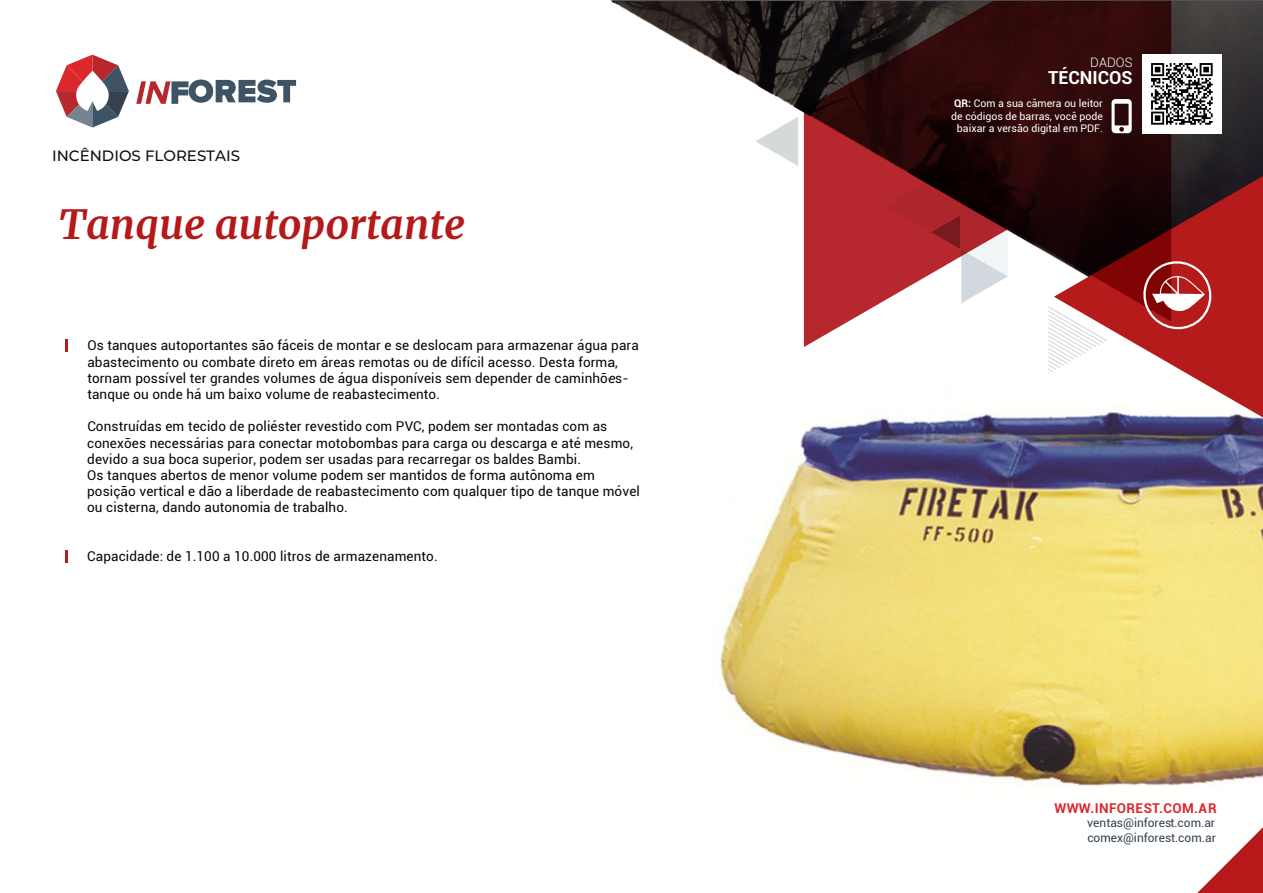
<style>
.page{position:relative;width:1263px;height:893px;background:#fff}
.page>*{position:absolute;margin:0;border:0;box-sizing:border-box;transform-origin:0 0}
.t1{font:italic 700 40.5px "Merriweather";color:#b51919}
.t2{font:700 18px "Roboto";color:#fff}
.t3{font:500 15px "Montserrat";color:#140e09}
.t4{font:13.5px/16.2px "Roboto";letter-spacing:.01em;color:#060701}
.t5{font:700 13.5px "Roboto";letter-spacing:.03em;color:#dc272d}
.t6{font:300 13.05px "Roboto";color:#fff}
.t7{font:12px/15px "Roboto";color:#35414f}
.t8{font:10.5px/12.6px "Roboto";color:#fff;text-align:center}
.s1{font-weight:700}
</style>
<div class="page">
<img style="left:720px;top:406px;width:543px;height:380px">
<svg style="left:611px;top:0;width:652px;height:347px"></svg>
<svg style="left:1197px;top:827px;width:66px;height:66px"></svg>
<svg style="left:1054px;top:176px;width:209px;height:241px;fill:#b41b1a"></svg>
<svg style="left:804px;top:1px;width:367px;height:346px;background:#652324"></svg>
<svg style="left:755px;top:117px;width:43px;height:49px"></svg>
<svg style="left:1140px;top:258px;width:75px;height:75px"></svg>
<svg style="left:136px;top:80px;width:160px;height:24px"></svg>
<svg style="left:56px;top:55px;width:73px;height:73px"></svg>
<svg style="left:65px;top:339px;width:3px;height:13px"></svg>
<svg style="left:65px;top:550px;width:3px;height:13px"></svg>
<svg style="left:886px;top:44px;width:246px;height:330px"></svg>
<img style="left:1142px;top:55px;width:79px;height:78px">
<p class="t3" style="left:52px;top:145px;width:189px">INCÊNDIOS FLORESTAIS</p>
<h1 class="t1" style="left:59px;top:196px;width:408px">Tanque autoportante</h1>
<p class="t4" style="left:87px;top:337px;width:553px">Os tanques autoportantes são fáceis de montar e se deslocam para armazenar água para abastecimento ou combate direto em áreas remotas ou de difícil acesso. Desta forma, tornam possível ter grandes volumes de água disponíveis sem depender de caminhões&shy;tanque ou onde há um baixo volume de reabastecimento.</p>
<p class="t4" style="left:87px;top:418px;width:554px">Construídas em tecido de poliéster revestido com PVC, podem ser montadas com as conexões necessárias para conectar motobombas para carga ou descarga e até mesmo, devido a sua boca superior, podem ser usadas para recarregar os baldes Bambi.<br>Os tanques abertos de menor volume podem ser mantidos de forma autônoma em posição vertical e dão a liberdade de reabastecimento com qualquer tipo de tanque móvel ou cisterna, dando autonomia de trabalho.</p>
<p class="t4" style="left:87px;top:547px;width:352px">Capacidade: de 1.100 a 10.000 litros de armazenamento.</p>
<p class="t6" style="left:1090px;top:53px;width:44px">DADOS</p>
<h2 class="t2" style="left:1048px;top:65px;width:86px">TÉCNICOS</h2>
<p class="t8" style="left:951px;top:97px;width:153px"><span class="s1">QR:</span> Com a sua câmera ou leitor de códigos de barras, você pode baixar a versão digital em PDF.</p>
<p class="t5" style="left:1054px;top:799px;width:164px">WWW.INFOREST.COM.AR</p>
<p class="t7" style="left:1087px;top:815px;width:130px">ventas@inforest.com.ar comex@inforest.com.ar</p>
</div>
